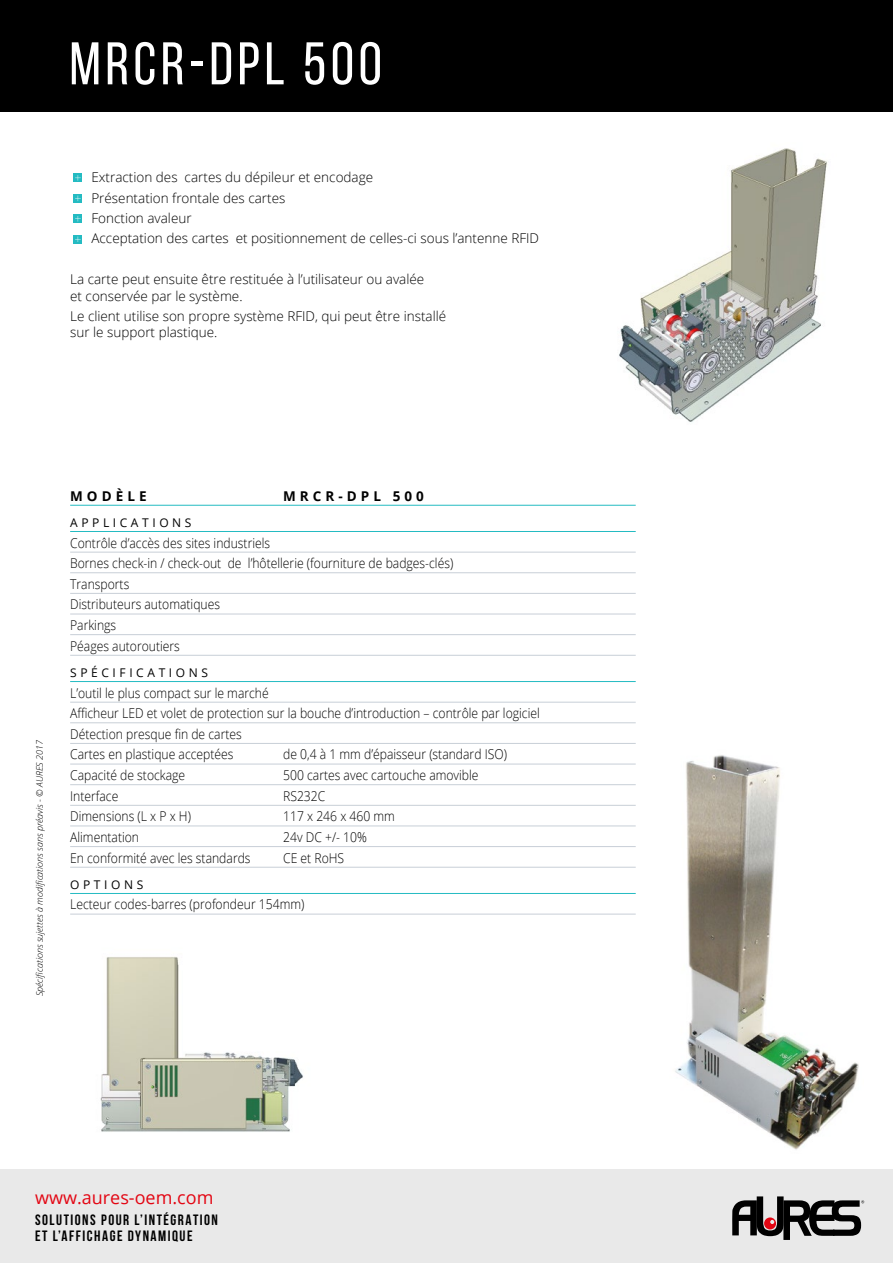
<style>
.page{position:relative;width:893px;height:1263px;background:#fff}
.page>*{position:absolute;margin:0;border:0;box-sizing:border-box;transform-origin:0 0}
.t1{font:60px "Bebas Neue";letter-spacing:.075em;color:#fff}
.t2{font:18px "Open Sans";color:#e30613}
.t3{font:700 15px/16.5px "Bebas Neue";letter-spacing:.1em;color:#000}
.t4{font:300 13.5px/20.7px "Open Sans";color:#000;scale:.9 1}
.t5{font:300 13.5px/20.4px "Open Sans";color:#000}
.t6{font:700 13.5px "Open Sans";letter-spacing:.3em;color:#000}
.t7{font:12px "Open Sans";letter-spacing:.3em;color:#000}
.t8{font:italic 300 9px "Open Sans";color:#000}
</style>
<div class="page">
<div style="left:0;top:0;width:893px;height:112px;background:#000"></div>
<div style="left:0;top:1169px;width:893px;height:94px;background:#e9e9e9"></div>
<svg style="left:732px;top:1196px;width:132px;height:44px"></svg>
<div style="left:74px;top:174px;width:8px;height:8px;background:#24bbc2"></div>
<svg style="left:75px;top:175px;width:6px;height:6px"></svg>
<div style="left:74px;top:194px;width:8px;height:9px;background:#24bbc2"></div>
<svg style="left:75px;top:196px;width:6px;height:5px"></svg>
<div style="left:74px;top:215px;width:8px;height:8px;background:#24bbc2"></div>
<svg style="left:75px;top:216px;width:6px;height:6px"></svg>
<div style="left:74px;top:235px;width:8px;height:8px;background:#24bbc2"></div>
<svg style="left:75px;top:236px;width:6px;height:6px"></svg>
<hr style="left:70px;top:505px;width:566px;height:1px;background:#24bbc2">
<hr style="left:70px;top:531px;width:566px;height:1px;background:#24bbc2">
<hr style="left:70px;top:552px;width:566px;height:1px;background:#c8cfd7">
<hr style="left:70px;top:572px;width:566px;height:1px;background:#c8cfd7">
<hr style="left:70px;top:593px;width:566px;height:1px;background:#c8cfd7">
<hr style="left:70px;top:614px;width:566px;height:1px;background:#c8cfd7">
<hr style="left:70px;top:634px;width:566px;height:1px;background:#c8cfd7">
<hr style="left:70px;top:655px;width:566px;height:1px;background:#c8cfd7">
<hr style="left:70px;top:681px;width:566px;height:1px;background:#24bbc2">
<hr style="left:70px;top:702px;width:566px;height:1px;background:#c8cfd7">
<hr style="left:70px;top:722px;width:566px;height:1px;background:#c8cfd7">
<hr style="left:70px;top:743px;width:566px;height:1px;background:#c8cfd7">
<hr style="left:70px;top:764px;width:566px;height:1px;background:#c8cfd7">
<hr style="left:70px;top:784px;width:566px;height:1px;background:#c8cfd7">
<hr style="left:70px;top:805px;width:566px;height:1px;background:#c8cfd7">
<hr style="left:70px;top:825px;width:566px;height:1px;background:#c8cfd7">
<hr style="left:70px;top:846px;width:566px;height:1px;background:#c8cfd7">
<hr style="left:70px;top:867px;width:566px;height:1px;background:#c8cfd7">
<hr style="left:70px;top:893px;width:566px;height:1px;background:#24bbc2">
<hr style="left:70px;top:914px;width:566px;height:1px;background:#c8cfd7">
<img style="left:619px;top:148px;width:208px;height:274px">
<img style="left:100px;top:957px;width:203px;height:175px">
<img style="left:675px;top:755px;width:184px;height:395px">
<h1 class="t1" style="left:69px;top:31px;width:314px">MRCR-DPL 500</h1>
<p class="t5" style="left:91px;top:167px;width:449px">Extraction des cartes du dépileur et encodage<br>Présentation frontale des cartes<br>Fonction avaleur<br>Acceptation des cartes et positionnement de celles-ci sous l’antenne RFID</p>
<p class="t5" style="left:70px;top:271px;width:356px;line-height:16.2px">La carte peut ensuite être restituée à l’utilisateur ou avalée et conservée par le système.</p>
<p class="t5" style="left:70px;top:308px;width:378px;line-height:16.2px">Le client utilise son propre système RFID, qui peut être installé sur le support plastique.</p>
<p class="t8" style="left:33px;top:996px;width:258px;rotate:-90deg">Spécifications sujettes à modifications sans préavis - © AURES 2017</p>
<p class="t6" style="left:70px;top:486px;width:78px">MODÈLE</p>
<p class="t6" style="left:283px;top:486px;width:142px">MRCR-DPL 500</p>
<p class="t7" style="left:70px;top:514px;width:123px">APPLICATIONS</p>
<p class="t4" style="left:70px;top:532px;width:427px">Contrôle d’accès des sites industriels<br>Bornes check-in / check-out de l’hôtellerie (fourniture de badges-clés)<br>Transports<br>Distributeurs automatiques<br>Parkings<br>Péages autoroutiers</p>
<p class="t7" style="left:70px;top:664px;width:139px">SPÉCIFICATIONS</p>
<p class="t4" style="left:70px;top:682px;width:523px">L’outil le plus compact sur le marché<br>Afficheur LED et volet de protection sur la bouche d’introduction – contrôle par logiciel Détection presque fin de cartes<br>Cartes en plastique acceptées</p>
<p class="t4" style="left:283px;top:744px;width:250px">de 0,4 à 1 mm d’épaisseur (standard ISO)</p>
<p class="t4" style="left:70px;top:764px;width:129px">Capacité de stockage</p>
<p class="t4" style="left:283px;top:764px;width:219px">500 cartes avec cartouche amovible</p>
<p class="t4" style="left:70px;top:785px;width:55px">Interface</p>
<p class="t4" style="left:283px;top:785px;width:48px">RS232C</p>
<p class="t4" style="left:70px;top:806px;width:136px">Dimensions (L x P x H)</p>
<p class="t4" style="left:283px;top:806px;width:126px">117 x 246 x 460 mm</p>
<p class="t4" style="left:70px;top:826px;width:78px">Alimentation</p>
<p class="t4" style="left:283px;top:826px;width:95px">24v DC +/- 10%</p>
<p class="t4" style="left:70px;top:847px;width:202px">En conformité avec les standards</p>
<p class="t4" style="left:283px;top:847px;width:69px">CE et RoHS</p>
<p class="t7" style="left:70px;top:876px;width:75px">OPTIONS</p>
<p class="t4" style="left:70px;top:894px;width:262px">Lecteur codes-barres (profondeur 154mm)</p>
<h2 class="t2" style="left:35px;top:1185px;width:180px">www.aures-oem.com</h2>
<p class="t3" style="left:35px;top:1211px;width:184px">SOLUTIONS POUR L’INTÉGRATION<br>ET L’AFFICHAGE DYNAMIQUE</p>
</div>
